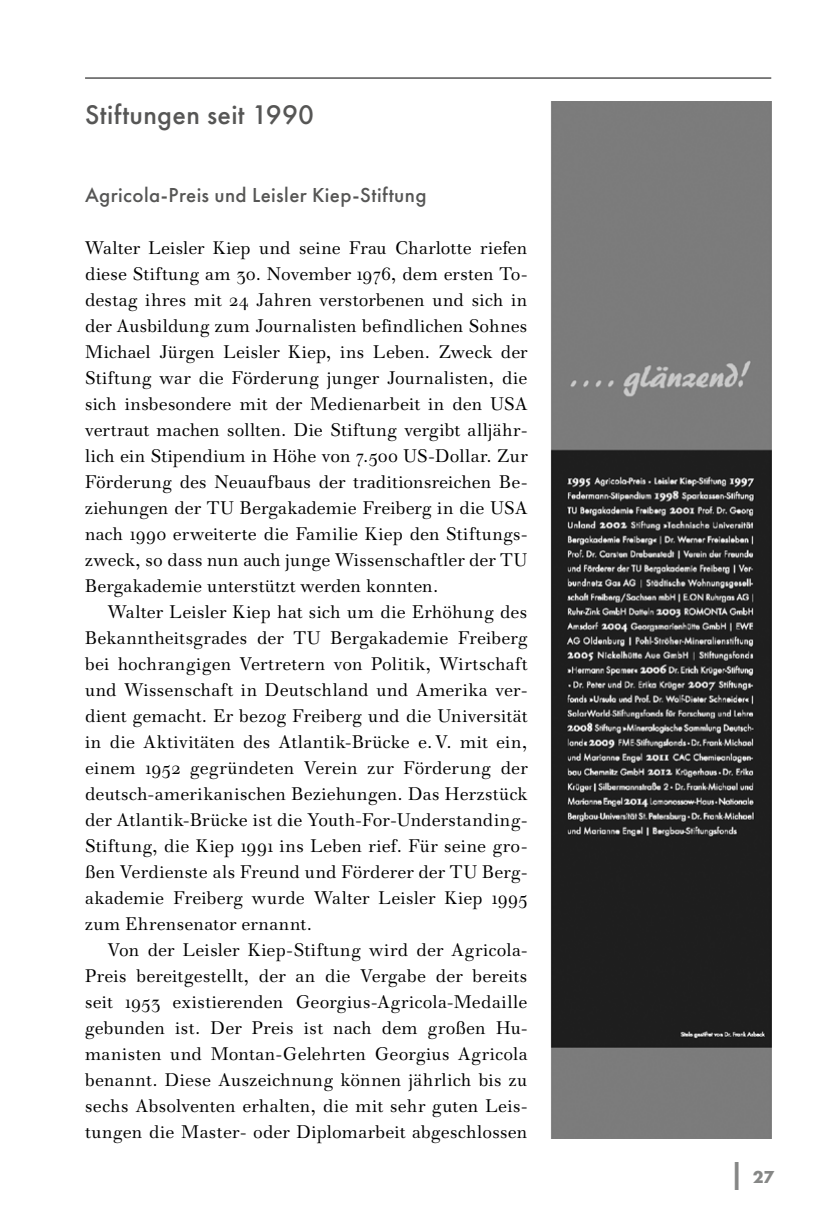
<style>
.page{position:relative;width:828px;height:1225px;background:#fff}
.page>*{position:absolute;margin:0;border:0;box-sizing:border-box;transform-origin:0 0}
.t1{font:28px "Futura PT Medium";letter-spacing:.015em;color:#565655}
.t2{font:21px "Futura PT Medium";letter-spacing:.02em;color:#565655}
.t3{font:18px/26px "Walbaum Standard BQ Reg Os F";letter-spacing:.015em;color:#000;text-align:justify}
.t4{font:18px "Futura PT Bold";color:#868786}
.s1{font-size:28px}
</style>
<div class="page">
<hr style="left:85px;top:78px;width:686px;height:1px;background:#000">
<img style="left:550px;top:101px;width:221px;height:1037px">
<h1 class="t1" style="left:85px;top:98px;width:230px">Stiftungen seit 1990</h1>
<p class="t2" style="left:85px;top:182px;width:343px">Agricola-Preis und Leisler Kiep-Stiftung</p>
<p class="t3" style="left:85px;top:235px;width:444px">Walter Leisler Kiep und seine Frau Charlotte riefen diese Stiftung am 30. November 1976, dem ersten To&shy;destag ihres mit 24 Jahren verstorbenen und sich in der Ausbildung zum Journalisten befindlichen Sohnes Michael Jürgen Leisler Kiep, ins Leben. Zweck der Stiftung war die Förderung junger Journalisten, die sich insbesondere mit der Medienarbeit in den USA vertraut machen sollten. Die Stiftung vergibt alljähr&shy;lich ein Stipendium in Höhe von 7.500 US-Dollar. Zur Förderung des Neuaufbaus der traditionsreichen Be&shy;ziehungen der TU Bergakademie Freiberg in die USA nach 1990 erweiterte die Familie Kiep den Stiftungs&shy;zweck, so dass nun auch junge Wissenschaftler der TU Bergakademie unterstützt werden konnten.</p>
<p class="t3" style="left:85px;top:599px;width:444px;text-indent:23px">Walter Leisler Kiep hat sich um die Erhöhung des Bekanntheitsgrades der TU Bergakademie Freiberg bei hochrangigen Vertretern von Politik, Wirtschaft und Wissenschaft in Deutschland und Amerika ver&shy;dient gemacht. Er bezog Freiberg und die Universität in die Aktivitäten des Atlantik-Brücke e.V. mit ein, einem 1952 gegründeten Verein zur Förderung der deutsch-amerikanischen Beziehungen. Das Herzstück der Atlantik-Brücke ist die Youth-For-Understanding-Stiftung, die Kiep 1991 ins Leben rief. Für seine gro&shy;ßen Verdienste als Freund und Förderer der TU Berg&shy;akademie Freiberg wurde Walter Leisler Kiep 1995 zum Ehrensenator ernannt.</p>
<p class="t3" style="left:85px;top:937px;width:444px;text-indent:23px">Von der Leisler Kiep-Stiftung wird der Agricola-Preis bereitgestellt, der an die Vergabe der bereits seit 1953 existierenden Georgius-Agricola-Medaille gebunden ist. Der Preis ist nach dem großen Hu&shy;manisten und Montan-Gelehrten Georgius Agricola benannt. Diese Auszeichnung können jährlich bis zu sechs Absolventen erhalten, die mit sehr guten Leis&shy;tungen die Master- oder Diplomarbeit abgeschlossen</p>
<p class="t4" style="left:730px;top:1165px;width:46px"><span class="s1">|</span> 27</p>
</div>
